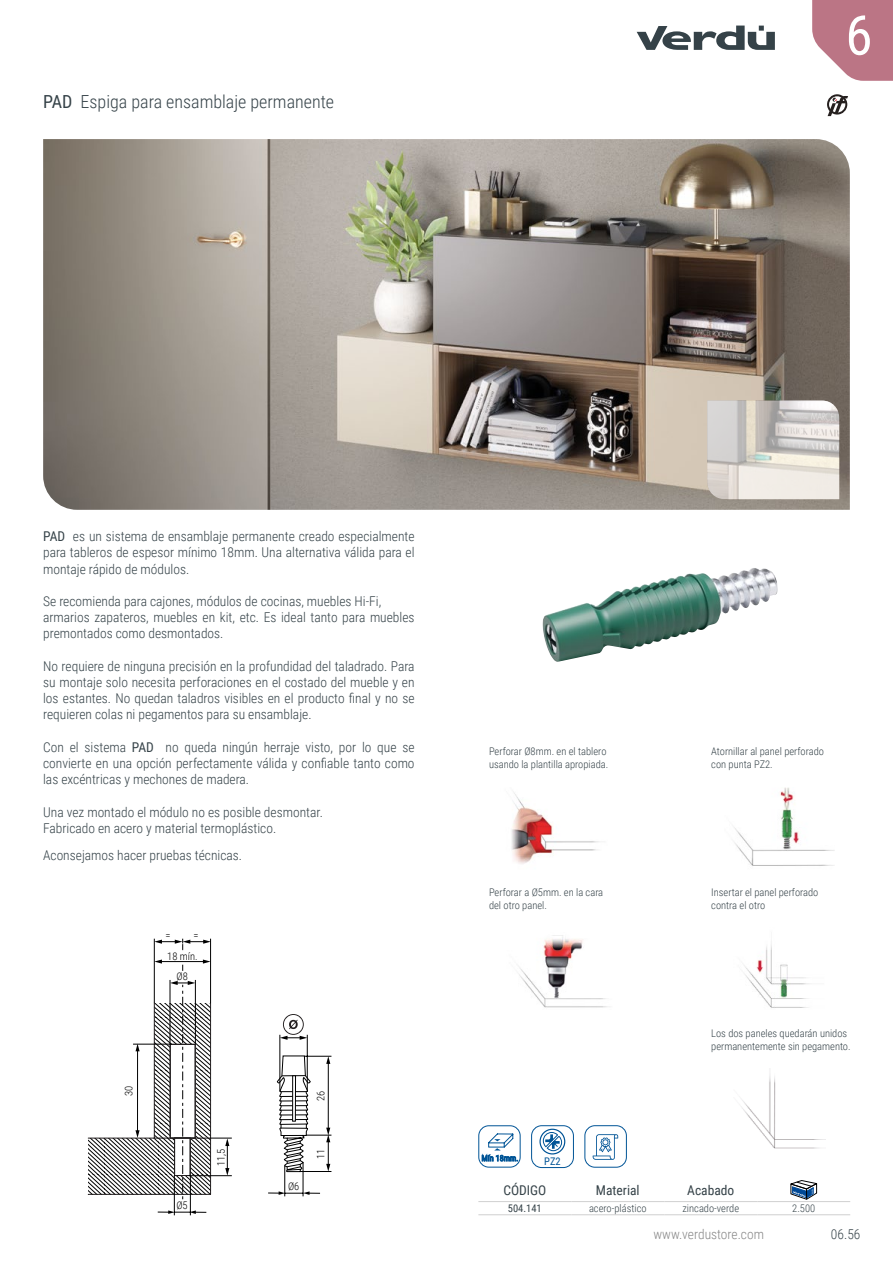
<style>
.page{position:relative;width:893px;height:1263px;background:#fff}
.page>*{position:absolute;margin:0;border:0;box-sizing:border-box;transform-origin:0 0}
.t1{font:55.2px "Roboto Condensed";color:#fff}
.t2{font:300 18px "Roboto Condensed";color:#354248}
.t3{font:300 13.5px/16.2px "Roboto Condensed";color:#354248;text-align:justify}
.t4{font:13.5px "Roboto Condensed";color:#354248}
.t5{font:300 13.5px "Roboto Condensed";color:#878787}
.t6{font:300 10.5px/12.6px "Roboto Condensed";color:#354248}
.t7{font:300 10.5px/20.1px "Roboto Condensed";color:#000;text-align:center}
.t8{font:10.5px "Roboto Condensed";color:#354248}
.t9{font:10.5px "Roboto Condensed";color:#005496}
.t10{font:8.25px "Roboto Condensed";color:#005496}
.s1{font-weight:400}
</style>
<div class="page">
<svg style="left:637px;top:26px;width:138px;height:24px"></svg>
<svg style="left:812px;top:0;width:81px;height:81px;background:#c48795"></svg>
<img style="left:43px;top:139px;width:807px;height:371px">
<img style="left:734px;top:787px;width:100px;height:79px">
<img style="left:744px;top:941px;width:66px;height:67px">
<img style="left:741px;top:1073px;width:84px;height:76px">
<img style="left:511px;top:793px;width:89px;height:71px">
<img style="left:519px;top:935px;width:89px;height:73px">
<hr style="left:478px;top:1201px;width:93px;height:1px;background:#d0d0d0">
<hr style="left:571px;top:1201px;width:93px;height:1px;background:#d0d0d0">
<hr style="left:664px;top:1201px;width:93px;height:1px;background:#d0d0d0">
<hr style="left:757px;top:1201px;width:93px;height:1px;background:#d0d0d0">
<hr style="left:478px;top:1214px;width:93px;height:1px;background:#d0d0d0">
<hr style="left:571px;top:1214px;width:93px;height:1px;background:#d0d0d0">
<hr style="left:664px;top:1214px;width:93px;height:1px;background:#d0d0d0">
<hr style="left:757px;top:1214px;width:93px;height:1px;background:#d0d0d0">
<svg style="left:791px;top:1180px;width:26px;height:19px"></svg>
<hr style="left:161px;top:961px;width:43px;height:1px;background:#000">
<svg style="left:155px;top:959px;width:7px;height:5px"></svg>
<svg style="left:203px;top:959px;width:7px;height:5px"></svg>
<svg style="left:280px;top:1014px;width:27px;height:26px"></svg>
<hr style="left:174px;top:1175px;width:1px;height:40px;background:#000">
<hr style="left:190px;top:1175px;width:1px;height:40px;background:#000">
<svg style="left:158px;top:1210px;width:48px;height:4px"></svg>
<svg style="left:88px;top:981px;width:144px;height:218px"></svg>
<hr style="left:154px;top:939px;width:1px;height:64px;background:#000">
<hr style="left:210px;top:939px;width:1px;height:64px;background:#000">
<hr style="left:170px;top:980px;width:1px;height:64px;background:#000">
<hr style="left:195px;top:980px;width:1px;height:64px;background:#000">
<hr style="left:284px;top:1165px;width:1px;height:31px;background:#000">
<hr style="left:303px;top:1162px;width:1px;height:34px;background:#000">
<svg style="left:268px;top:1191px;width:52px;height:4px"></svg>
<hr style="left:280px;top:1035px;width:1px;height:56px;background:#000">
<hr style="left:307px;top:1035px;width:1px;height:56px;background:#000">
<svg style="left:154px;top:939px;width:57px;height:12px"></svg>
<svg style="left:276px;top:1055px;width:55px;height:117px"></svg>
<svg style="left:827px;top:94px;width:21px;height:22px"></svg>
<img style="left:543px;top:569px;width:208px;height:93px">
<svg style="left:707px;top:400px;width:132px;height:99px;background:#d9d4cf"></svg>
<div style="left:478px;top:1125px;width:43px;height:42px;border:1px solid #005496;border-radius:10px"></div>
<svg style="left:488px;top:1133px;width:26px;height:17px"></svg>
<div style="left:531px;top:1125px;width:43px;height:43px;border:1px solid #005496;border-radius:10px"></div>
<svg style="left:539px;top:1129px;width:26px;height:25px"></svg>
<svg style="left:593px;top:1134px;width:25px;height:26px"></svg>
<div style="left:584px;top:1125px;width:43px;height:42px;border:1px solid #005496;border-radius:10px"></div>
<h2 class="t2" style="left:43px;top:89px;width:293px"><span class="s1">PAD</span> Espiga para ensamblaje permanente</h2>
<h1 class="t1" style="left:845px;top:-4px;width:29px">6</h1>
<p class="t3" style="left:43px;top:528px;width:373px"><span class="s1">PAD</span> es un sistema de ensamblaje permanente creado especialmente para tableros de espesor mínimo 18mm. Una alternativa válida para el montaje rápido de módulos.</p>
<p class="t3" style="left:43px;top:593px;width:373px;text-align:left">Se recomienda para cajones, módulos de cocinas, muebles Hi-Fi, armarios zapateros, muebles en kit, etc. Es ideal tanto para muebles premontados como desmontados.</p>
<p class="t3" style="left:43px;top:657px;width:373px">No requiere de ninguna precisión en la profundidad del taladrado. Para su montaje solo necesita perforaciones en el costado del mueble y en los estantes. No quedan taladros visibles en el producto final y no se requieren colas ni pegamentos para su ensamblaje.</p>
<p class="t3" style="left:43px;top:738px;width:373px">Con el sistema <span class="s1">PAD</span> no queda ningún herraje visto, por lo que se convierte en una opción perfectamente válida y confiable tanto como las excéntricas y mechones de madera.</p>
<p class="t3" style="left:43px;top:803px;width:281px">Una vez montado el módulo no es posible desmontar.<br>Fabricado en acero y material termoplástico.</p>
<p class="t3" style="left:43px;top:846px;width:200px">Aconsejamos hacer pruebas técnicas.</p>
<p class="t7" style="left:165px;top:924px;width:7px">=</p>
<p class="t7" style="left:194px;top:924px;width:7px">=</p>
<p class="t7" style="left:167px;top:946px;width:32px">18 mín.<br>Ø8</p>
<p class="t7" style="left:118px;top:1096px;width:12px;rotate:-90deg">30</p>
<p class="t7" style="left:176px;top:1195px;width:13px">Ø5</p>
<p class="t7" style="left:310px;top:1101px;width:12px;rotate:-90deg">26</p>
<p class="t7" style="left:211px;top:1166px;width:19px;rotate:-90deg">11,5</p>
<p class="t7" style="left:310px;top:1158px;width:12px;rotate:-90deg">11</p>
<p class="t7" style="left:288px;top:1176px;width:13px">Ø6</p>
<p class="t6" style="left:489px;top:745px;width:121px">Perforar Ø8mm. en el tablero usando la plantilla apropiada.</p>
<p class="t6" style="left:489px;top:886px;width:116px">Perforar a Ø5mm. en la cara del otro panel.</p>
<p class="t10" style="left:482px;top:1152px;width:38px">Mín 18mm.</p>
<p class="t9" style="left:544px;top:1153px;width:18px">PZ2</p>
<p class="t6" style="left:711px;top:745px;width:114px">Atornillar al panel perforado con punta PZ2.</p>
<p class="t6" style="left:711px;top:886px;width:109px">Insertar el panel perforado contra el otro</p>
<p class="t6" style="left:711px;top:1026px;width:141px">Los dos paneles quedarán unidos permanentemente sin pegamento.</p>
<p class="t4" style="left:503px;top:1181px;width:44px">CÓDIGO</p>
<p class="t4" style="left:596px;top:1181px;width:45px">Material</p>
<p class="t4" style="left:687px;top:1181px;width:49px">Acabado</p>
<p class="t8" style="left:508px;top:1201px;width:35px">504.141</p>
<p class="t6" style="left:589px;top:1202px;width:59px">acero-plástico</p>
<p class="t6" style="left:682px;top:1202px;width:58px">zincado-verde</p>
<p class="t6" style="left:792px;top:1202px;width:24px">2.500</p>
<p class="t5" style="left:653px;top:1225px;width:112px">www.verdustore.com</p>
<p class="t3" style="left:831px;top:1226px;width:31px">06.56</p>
</div>
